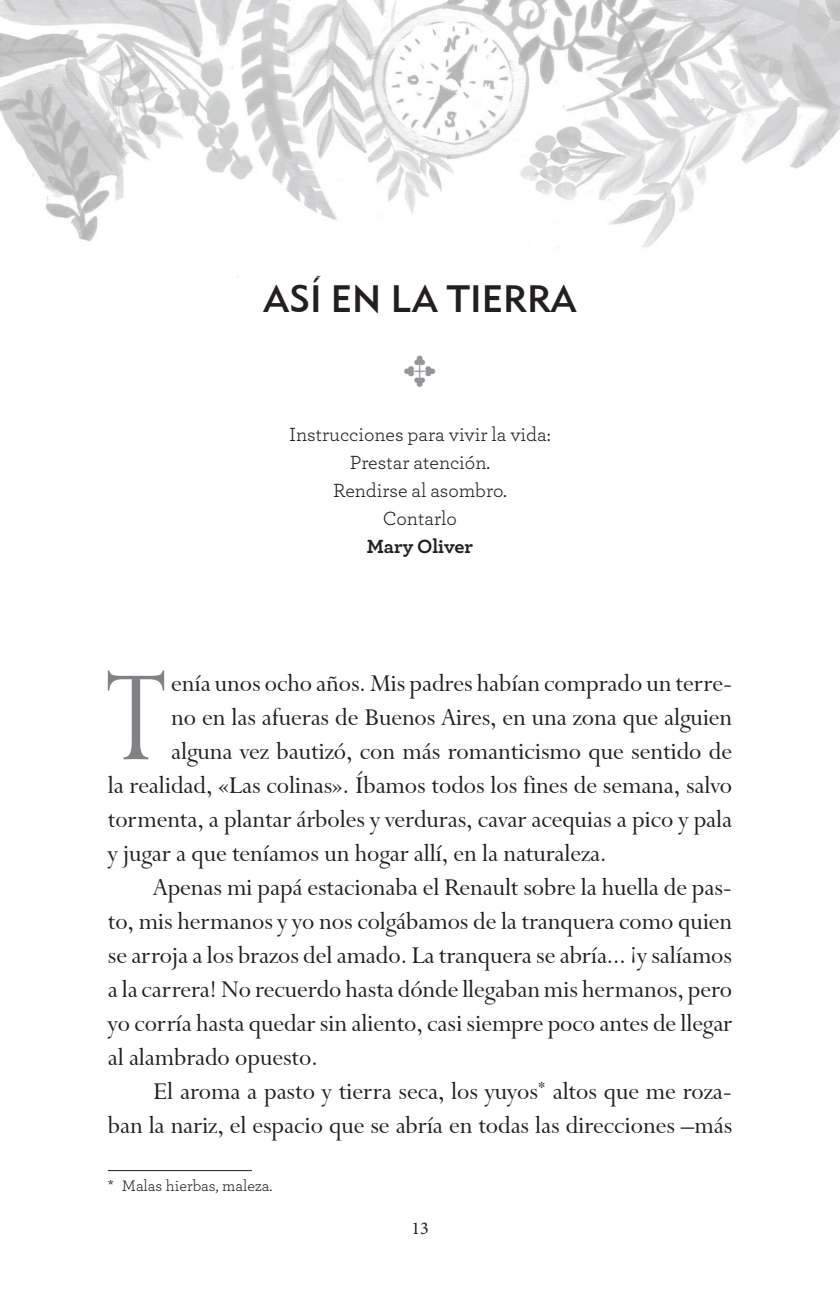
<style>
.page{position:relative;width:840px;height:1304px;background:#fff}
.page>*{position:absolute;margin:0;border:0;box-sizing:border-box;transform-origin:0 0}
.t1{font:145.6px "Lapidary 333 BT";color:#808285;scale:.75 1}
.t2{font:38px "Geometric 415 BT Medium A";color:#231f20}
.t3{font:27px "Lapidary 333 BT";color:#231f20}
.t4{font:20px/28px "Archer";color:#231f20;text-align:center}
.t5{font:700 20px "Archer";letter-spacing:-.005em;color:#231f20}
.t6{font:18px "Minion Pro";color:#231f20}
.t7{font:16px "Archer";letter-spacing:-.01em;color:#231f20}
</style>
<div class="page">
<hr style="left:108px;top:1170px;width:144px;height:1px;background:#231f20">
<img style="left:0;top:0;width:839px;height:278px">
<h2 class="t2" style="left:263px;top:276px;width:314px">ASÍ EN LA TIERRA</h2>
<p class="t4" style="left:289px;top:420px;width:263px">Instrucciones para vivir la vida:<br>Prestar atención.<br>Rendirse al asombro.<br>Contarlo</p>
<p class="t5" style="left:366px;top:531px;width:108px">Mary Oliver</p>
<h1 class="t1" style="left:106px;top:636px;width:81px">T</h1>
<p class="t3" style="left:171px;top:668px;width:562px">enía unos ocho años. Mis padres habían comprado un terre-</p>
<p class="t3" style="left:171px;top:702px;width:562px">no en las afueras de Buenos Aires, en una zona que alguien</p>
<p class="t3" style="left:171px;top:736px;width:562px">alguna vez bautizó, con más romanticismo que sentido de</p>
<p class="t3" style="left:108px;top:770px;width:625px">la realidad, «Las colinas». Íbamos todos los fines de semana, salvo</p>
<p class="t3" style="left:108px;top:804px;width:625px">tormenta, a plantar árboles y verduras, cavar acequias a pico y pala</p>
<p class="t3" style="left:108px;top:838px;width:500px">y jugar a que teníamos un hogar allí, en la naturaleza.</p>
<p class="t3" style="left:153px;top:872px;width:580px">Apenas mi papá estacionaba el Renault sobre la huella de pas-</p>
<p class="t3" style="left:108px;top:906px;width:625px">to, mis hermanos y yo nos colgábamos de la tranquera como quien</p>
<p class="t3" style="left:108px;top:940px;width:625px">se arroja a los brazos del amado. La tranquera se abría... ¡y salíamos</p>
<p class="t3" style="left:108px;top:974px;width:625px">a la carrera! No recuerdo hasta dónde llegaban mis hermanos, pero</p>
<p class="t3" style="left:108px;top:1008px;width:625px">yo corría hasta quedar sin aliento, casi siempre poco antes de llegar</p>
<p class="t3" style="left:108px;top:1042px;width:211px">al alambrado opuesto.</p>
<p class="t3" style="left:153px;top:1076px;width:580px">El aroma a pasto y tierra seca, los yuyos<sup>*</sup> altos que me roza-</p>
<p class="t3" style="left:108px;top:1110px;width:625px">ban la nariz, el espacio que se abría en todas las direcciones –más</p>
<p class="t7" style="left:108px;top:1174px;width:166px">* Malas hierbas, maleza.</p>
<p class="t6" style="left:411px;top:1216px;width:19px">13</p>
</div>
